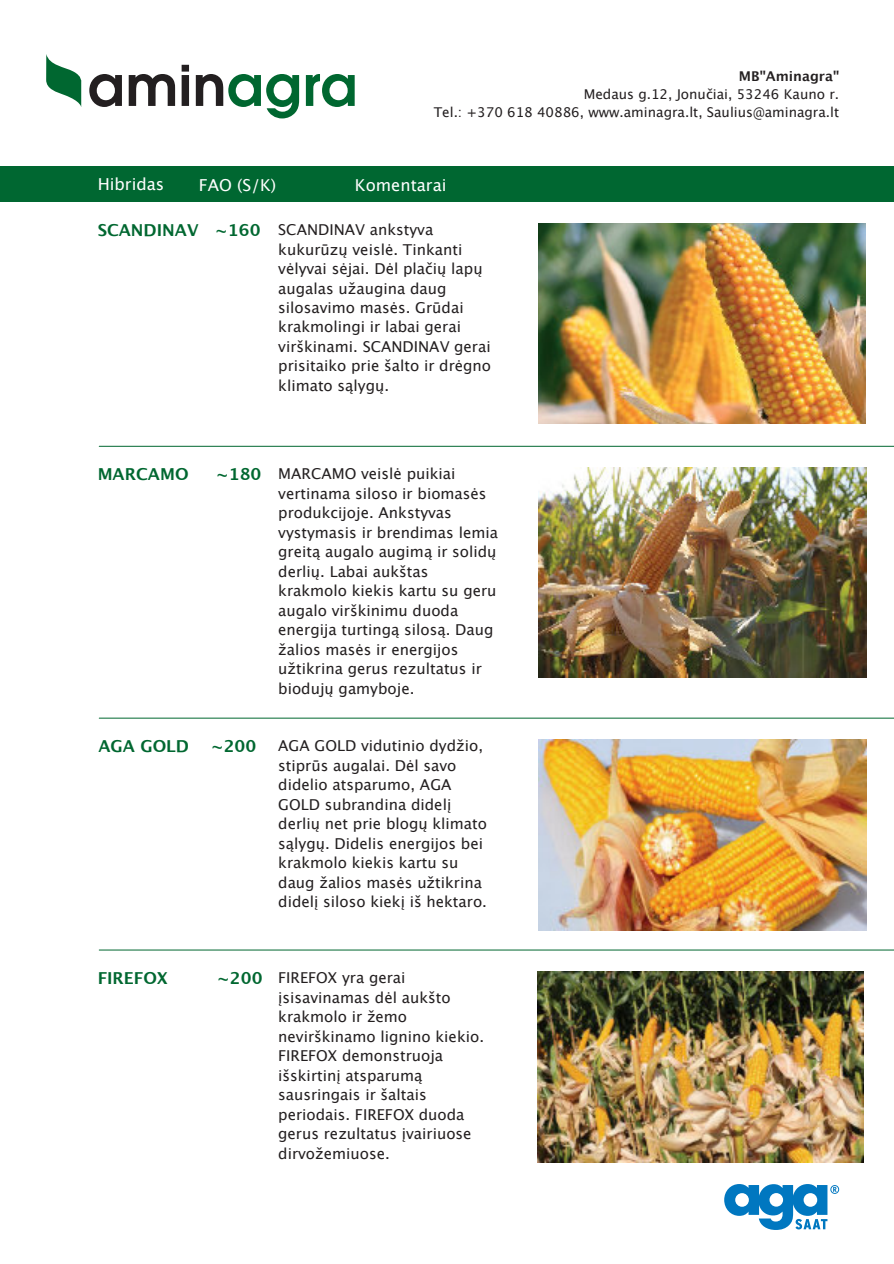
<style>
.page{position:relative;width:894px;height:1264px;background:#fff}
.page>*{position:absolute;margin:0;border:0;box-sizing:border-box;transform-origin:0 0}
.t1{font:16.5px "Lucida Grande";color:#fff}
.t2{font:700 16.5px "Lucida Grande";color:#006730}
.t3{font:15px/19.5px "Lucida Grande";color:#231f20}
.t4{font:13.5px/18px "Lucida Grande";color:#231f20;text-align:right}
.t5{font:700 13.5px "Lucida Grande";color:#231f20}
.s1{font-weight:700;font-size:16.5px;color:#006730}
</style>
<div class="page">
<div style="left:0;top:167px;width:893px;height:35px;background:#006731"></div>
<svg style="left:89px;top:65px;width:100px;height:42px"></svg>
<svg style="left:196px;top:74px;width:158px;height:44px"></svg>
<svg style="left:46px;top:54px;width:36px;height:53px"></svg>
<hr style="left:99px;top:446px;width:794px;height:1px;background:#006730">
<hr style="left:99px;top:717px;width:794px;height:1px;background:#006730">
<hr style="left:99px;top:949px;width:794px;height:1px;background:#006730">
<img style="left:537px;top:971px;width:326px;height:191px">
<svg style="left:724px;top:1184px;width:114px;height:45px"></svg>
<img style="left:538px;top:739px;width:328px;height:191px">
<img style="left:538px;top:467px;width:328px;height:211px">
<img style="left:538px;top:223px;width:327px;height:201px">
<p class="t5" style="left:738px;top:71px;width:102px">MB"Aminagra"</p>
<p class="t4" style="left:433px;top:86px;width:407px">Medaus g.12, Jonučiai, 53246 Kauno r.<br>Tel.: +370 618 40886, www.aminagra.lt, Saulius@aminagra.lt</p>
<p class="t1" style="left:98px;top:177px;width:68px">Hibridas</p>
<p class="t1" style="left:199px;top:178px;width:79px">FAO (S/K)</p>
<p class="t1" style="left:355px;top:178px;width:93px">Komentarai</p>
<p class="t3" style="left:278px;top:221px;width:214px;text-indent:-180px"><span class="s1">SCANDINAV ~160</span> SCANDINAV ankstyva kukurūzų veislė. Tinkanti vėlyvai sėjai. Dėl plačių lapų augalas užaugina daug silosavimo masės. Grūdai krakmolingi ir labai gerai virškinami. SCANDINAV gerai prisitaiko prie šalto ir drėgno klimato sąlygų.</p>
<p class="t2" style="left:98px;top:467px;width:92px">MARCAMO</p>
<p class="t3" style="left:278px;top:465px;width:221px;text-indent:-62px"><span class="s1">~180</span> MARCAMO veislė puikiai vertinama siloso ir biomasės produkcĳoje. Ankstyvas vystymasis ir brendimas lemia greitą augalo augimą ir solidų derlių. Labai aukštas krakmolo kiekis kartu su geru augalo virškinimu duoda energĳa turtingą silosą. Daug žalios masės ir energĳos užtikrina gerus rezultatus ir biodujų gamyboje.</p>
<p class="t2" style="left:98px;top:738px;width:92px">AGA GOLD</p>
<p class="t2" style="left:210px;top:738px;width:47px">~200</p>
<p class="t3" style="left:278px;top:737px;width:210px">AGA GOLD vidutinio dydžio, stiprūs augalai. Dėl savo didelio atsparumo, AGA<br>GOLD subrandina didelį derlių net prie blogų klimato sąlygų. Didelis energĳos bei krakmolo kiekis kartu su daug žalios masės užtikrina didelį siloso kiekį iš hektaro.</p>
<p class="t2" style="left:98px;top:970px;width:72px">FIREFOX</p>
<p class="t3" style="left:278px;top:969px;width:207px;text-indent:-61px"><span class="s1">~200</span> FIREFOX yra gerai įsisavinamas dėl aukšto krakmolo ir žemo nevirškinamo lignino kiekio.<br>FIREFOX demonstruoja išskirtinį atsparumą sausringais ir šaltais periodais. FIREFOX duoda gerus rezultatus įvairiuose dirvožemiuose.</p>
</div>
